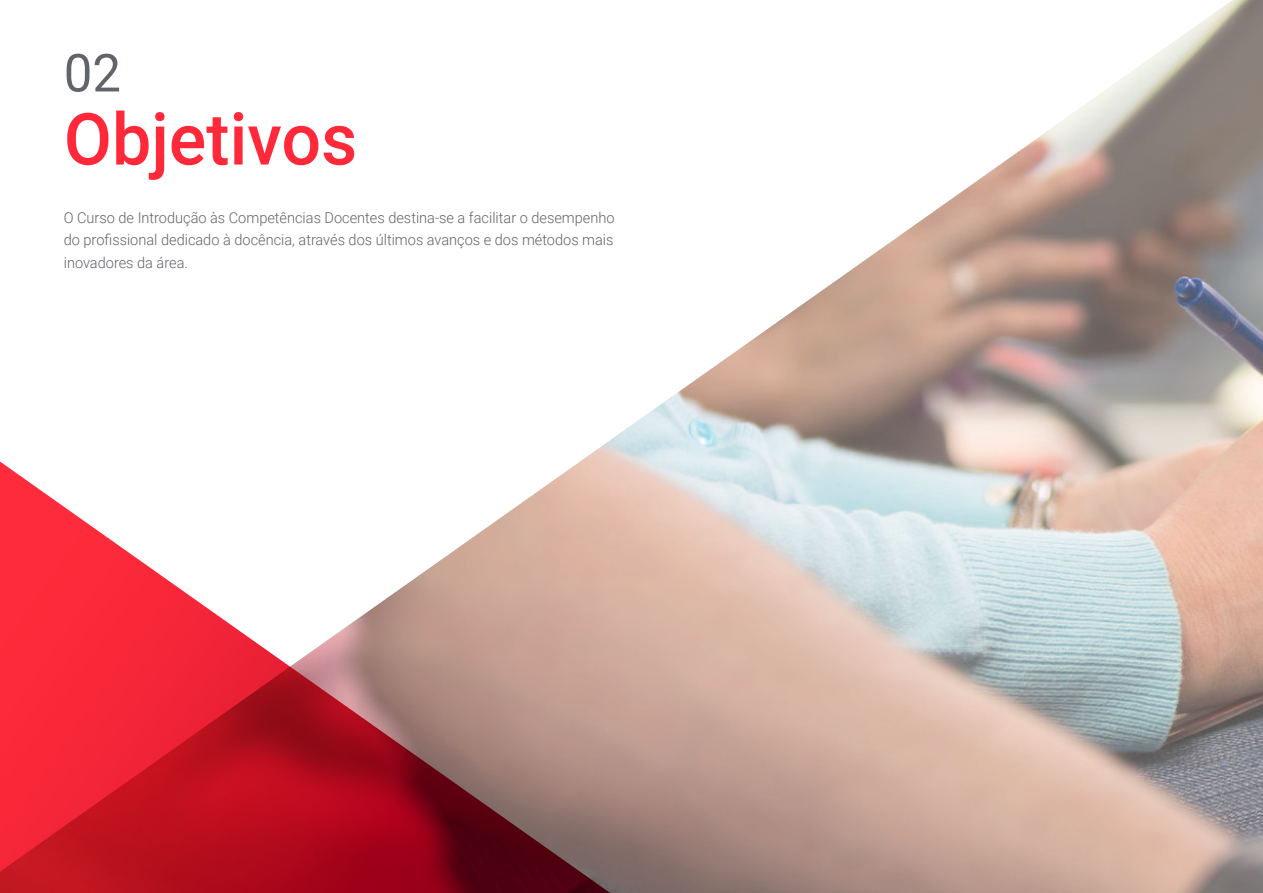
<style>
.page{position:relative;width:1263px;height:893px;background:#fff}
.page>*{position:absolute;margin:0;border:0;box-sizing:border-box;transform-origin:0 0}
.t1{font:500 72px "Roboto";color:#ff293a}
.t2{font:52.5px "Roboto";color:#61646a}
.t3{font:300 15px/22.5px "Roboto";color:#61646a;text-align:justify}
</style>
<div class="page">
<img style="left:602px;top:0;width:661px;height:893px">
<svg style="left:0;top:446px;width:640px;height:447px"></svg>
<h2 class="t2" style="left:64px;top:36px;width:59px">02</h2>
<h1 class="t1" style="left:64px;top:89px;width:295px">Objetivos</h1>
<p class="t3" style="left:64px;top:205px;width:552px">O Curso de Introdução às Competências Docentes destina-se a facilitar o desempenho do profissional dedicado à docência, através dos últimos avanços e dos métodos mais inovadores da área.</p>
</div>
